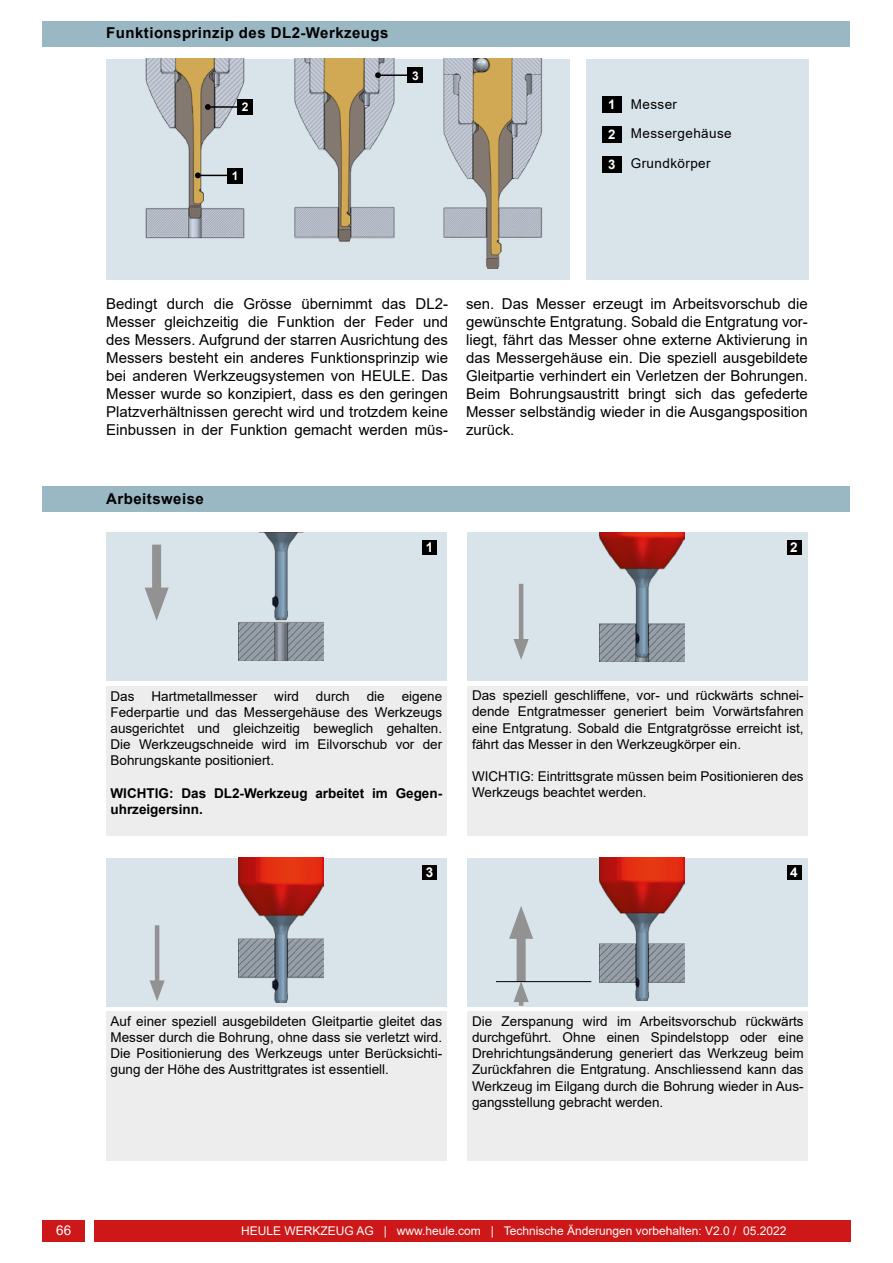
<style>
.page{position:relative;width:893px;height:1263px;background:#fff}
.page>*{position:absolute;margin:0;border:0;box-sizing:border-box;transform-origin:0 0}
.t1{font:15px/18px "Arial";color:#000;text-align:justify}
.t2{font:700 15px "Arial";letter-spacing:.03em;color:#000}
.t3{font:13.5px/16.2px "Arial";color:#000;text-align:justify}
.t4{font:700 13.5px/16.2px "Arial";color:#000}
.t5{font:13.5px "Arial";letter-spacing:.03em;color:#000}
.t6{font:700 13.5px "Arial";color:#fff}
.t7{font:13.5px "Arial";color:#fff}
.t8{font:700 13.2px "Arial";color:#fff}
.t9{font:12px "Arial";color:#fff}
.t10{font:700 12px "Arial";color:#fff}
</style>
<div class="page">
<div style="left:43px;top:1220px;width:42px;height:22px;background:#cd1719"></div>
<div style="left:94px;top:1220px;width:756px;height:22px;background:#cd1719"></div>
<div style="left:106px;top:59px;width:464px;height:220px;background:#d9e3ea"></div>
<img style="left:145px;top:59px;width:100px;height:180px">
<img style="left:294px;top:59px;width:114px;height:183px">
<img style="left:443px;top:59px;width:99px;height:209px">
<div style="left:106px;top:532px;width:340px;height:149px;background:#d9e3ea"></div>
<img style="left:238px;top:532px;width:85px;height:129px">
<div style="left:468px;top:532px;width:340px;height:149px;background:#d9e3ea"></div>
<img style="left:600px;top:532px;width:85px;height:129px">
<div style="left:106px;top:858px;width:340px;height:148px;background:#d9e3ea"></div>
<img style="left:238px;top:858px;width:85px;height:144px">
<div style="left:468px;top:858px;width:340px;height:148px;background:#d9e3ea"></div>
<img style="left:600px;top:858px;width:85px;height:142px">
<div style="left:586px;top:59px;width:222px;height:220px;background:#d9e3ea"></div>
<div style="left:227px;top:168px;width:16px;height:15px;background:#000"></div>
<div style="left:237px;top:99px;width:16px;height:16px;background:#000"></div>
<div style="left:408px;top:67px;width:15px;height:16px;background:#000"></div>
<div style="left:422px;top:540px;width:15px;height:14px;background:#000"></div>
<div style="left:787px;top:540px;width:14px;height:14px;background:#000"></div>
<div style="left:422px;top:865px;width:15px;height:14px;background:#000"></div>
<div style="left:787px;top:865px;width:14px;height:14px;background:#000"></div>
<div style="left:152px;top:545px;width:9px;height:56px;background:#929292"></div>
<svg style="left:145px;top:588px;width:24px;height:33px"></svg>
<hr style="left:519px;top:584px;width:4px;height:63px;background:#929292">
<svg style="left:513px;top:639px;width:16px;height:21px"></svg>
<hr style="left:155px;top:925px;width:4px;height:64px;background:#929292">
<svg style="left:150px;top:980px;width:15px;height:21px"></svg>
<div style="left:517px;top:925px;width:9px;height:57px;background:#929292"></div>
<svg style="left:509px;top:906px;width:24px;height:33px"></svg>
<svg style="left:519px;top:1002px;width:4px;height:4px"></svg>
<svg style="left:513px;top:982px;width:16px;height:20px"></svg>
<hr style="left:496px;top:981px;width:95px;height:1px;background:#000">
<svg style="left:195px;top:172px;width:32px;height:6px"></svg>
<hr style="left:208px;top:106px;width:29px;height:2px;background:#000">
<svg style="left:205px;top:104px;width:6px;height:6px"></svg>
<hr style="left:378px;top:74px;width:30px;height:2px;background:#000">
<svg style="left:375px;top:72px;width:6px;height:6px"></svg>
<div style="left:43px;top:21px;width:807px;height:26px;background:#9ab7c4"></div>
<div style="left:43px;top:486px;width:807px;height:26px;background:#9ab7c4"></div>
<div style="left:106px;top:686px;width:340px;height:150px;background:#ededed"></div>
<div style="left:468px;top:686px;width:340px;height:150px;background:#ededed"></div>
<div style="left:106px;top:1012px;width:340px;height:149px;background:#ededed"></div>
<div style="left:468px;top:1012px;width:340px;height:149px;background:#ededed"></div>
<div style="left:602px;top:96px;width:20px;height:17px;background:#000"></div>
<div style="left:602px;top:126px;width:20px;height:17px;background:#000"></div>
<div style="left:602px;top:156px;width:20px;height:16px;background:#000"></div>
<p class="t2" style="left:106px;top:22px;width:284px">Funktionsprinzip des DL2-Werkzeugs</p>
<p class="t10" style="left:242px;top:99px;width:8px">2</p>
<p class="t10" style="left:232px;top:167px;width:8px">1</p>
<p class="t10" style="left:412px;top:67px;width:8px">3</p>
<p class="t8" style="left:608px;top:96px;width:9px">1</p>
<p class="t8" style="left:608px;top:125px;width:9px">2</p>
<p class="t8" style="left:608px;top:155px;width:9px">3</p>
<p class="t3" style="left:631px;top:96px;width:48px">Messer</p>
<p class="t5" style="left:631px;top:124px;width:102px">Messergehäuse</p>
<p class="t5" style="left:631px;top:154px;width:81px">Grundkörper</p>
<p class="t1" style="left:106px;top:294px;width:343px">Bedingt durch die Grösse übernimmt das DL2- Messer gleichzeitig die Funktion der Feder und des Messers. Aufgrund der starren Ausrichtung des Messers besteht ein anderes Funktionsprinzip wie bei anderen Werkzeugsystemen von HEULE. Das Messer wurde so konzipiert, dass es den geringen Platzverhältnissen gerecht wird und trotzdem keine Einbussen in der Funktion gemacht werden müs-</p>
<p class="t1" style="left:466px;top:294px;width:343px">sen. Das Messer erzeugt im Arbeitsvorschub die gewünschte Entgratung. Sobald die Entgratung vor&shy;liegt, fährt das Messer ohne externe Aktivierung in das Messergehäuse ein. Die speziell ausgebildete Gleitpartie verhindert ein Verletzen der Bohrungen.<br>Beim Bohrungsaustritt bringt sich das gefederte Messer selbständig wieder in die Ausgangsposition zurück.</p>
<p class="t2" style="left:106px;top:488px;width:99px">Arbeitsweise</p>
<p class="t6" style="left:426px;top:538px;width:9px">1</p>
<p class="t6" style="left:790px;top:538px;width:9px">2</p>
<p class="t3" style="left:111px;top:688px;width:333px;text-indent:291px">eigene Federpartie und das Messergehäuse des Werkzeugs ausgerichtet und gleichzeitig beweglich gehalten.<br>Die Werkzeugschneide wird im Eilvorschub vor der Bohrungskante positioniert.</p>
<p class="t4" style="left:111px;top:785px;width:333px">WICHTIG: Das DL2-Werkzeug arbeitet im Gegen&shy;uhrzeigersinn.</p>
<p class="t3" style="left:111px;top:688px;width:26px">Das</p>
<p class="t3" style="left:152px;top:688px;width:107px">Hartmetallmesser</p>
<p class="t3" style="left:274px;top:688px;width:26px">wird</p>
<p class="t3" style="left:316px;top:688px;width:35px">durch</p>
<p class="t3" style="left:367px;top:688px;width:20px">die</p>
<p class="t3" style="left:472px;top:687px;width:333px">Das speziell geschliffene, vor- und rückwärts schnei&shy;dende Entgratmesser generiert beim Vorwärtsfahren eine Entgratung. Sobald die Entgratgrösse erreicht ist, fährt das Messer in den Werkzeugkörper ein.</p>
<p class="t3" style="left:472px;top:768px;width:333px">WICHTIG: Eintrittsgrate müssen beim Positionieren des<br>Werkzeugs beachtet werden.</p>
<p class="t6" style="left:426px;top:863px;width:9px">3</p>
<p class="t6" style="left:790px;top:863px;width:9px">4</p>
<p class="t3" style="left:111px;top:1013px;width:333px">Auf einer speziell ausgebildeten Gleitpartie gleitet das Messer durch die Bohrung, ohne dass sie verletzt wird.<br>Die Positionierung des Werkzeugs unter Berücksichti&shy;gung der Höhe des Austrittgrates ist essentiell.</p>
<p class="t3" style="left:472px;top:1013px;width:333px">Die Zerspanung wird im Arbeitsvorschub rückwärts durchgeführt. Ohne einen Spindelstopp oder eine Drehrichtungsänderung generiert das Werkzeug beim Zurückfahren die Entgratung. Anschliessend kann das Werkzeug im Eilgang durch die Bohrung wieder in Aus&shy;gangsstellung gebracht werden.</p>
<p class="t7" style="left:56px;top:1220px;width:17px">66</p>
<p class="t9" style="left:241px;top:1223px;width:547px">HEULE WERKZEUG AG | www.heule.com | Technische Änderungen vorbehalten: V2.0 / 05.2022</p>
</div>
